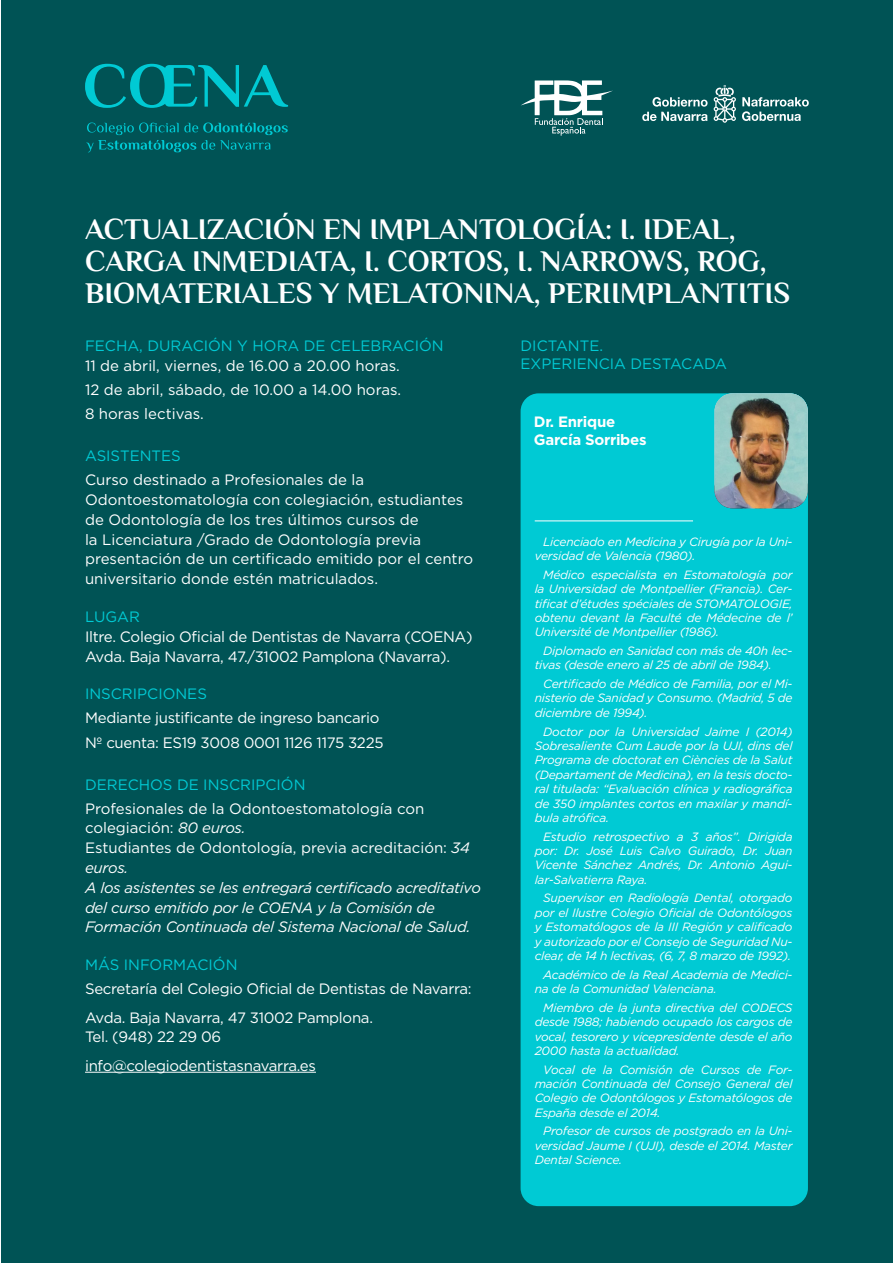
<style>
.page{position:relative;width:893px;height:1263px;background:#fff}
.page>*{position:absolute;margin:0;border:0;box-sizing:border-box;transform-origin:0 0}
.t1{font:700 30px/31.8px "El Messiri";color:#fff}
.t2{font:15px/19.8px "Gotham";color:#fff}
.t3{font:15px "Gotham";letter-spacing:-.02em;color:#fff}
.t4{font:italic 15px/19.8px "Gotham";letter-spacing:-.02em;color:#fff}
.t5{font:15px "Gotham";color:#00cad4}
.t6{font:700 15px/18px "Gotham";letter-spacing:-.02em;color:#fff}
.t7{font:italic 12px/14.4px "Gotham";letter-spacing:-.02em;color:#fff;text-align:justify}
.s1{font-style:italic}
</style>
<div class="page">
<div style="left:1px;top:0;width:891px;height:1263px;background:#005355"></div>
<svg style="left:86px;top:123px;width:202px;height:29px"></svg>
<svg style="left:85px;top:64px;width:203px;height:44px"></svg>
<hr style="left:85px;top:1072px;width:231px;height:1px;background:#fff">
<div style="left:521px;top:393px;width:287px;height:813px;background:#00cad4;border-radius:18px"></div>
<hr style="left:535px;top:520px;width:158px;height:1px;background:#fff">
<svg style="left:714px;top:85px;width:22px;height:38px"></svg>
<svg style="left:642px;top:97px;width:66px;height:24px"></svg>
<svg style="left:742px;top:97px;width:67px;height:24px"></svg>
<svg style="left:521px;top:80px;width:92px;height:56px"></svg>
<img style="left:714px;top:393px;width:94px;height:115px">
<p class="t1" style="left:85px;top:213px;width:707px">ACTUALIZACIÓN EN IMPLANTOLOGÍA: I. IDEAL,<br>CARGA INMEDIATA, I. CORTOS, I. NARROWS, ROG,<br>BIOMATERIALES Y MELATONINA, PERIIMPLANTITIS</p>
<p class="t5" style="left:85px;top:336px;width:360px">FECHA, DURACIÓN Y HORA DE CELEBRACIÓN</p>
<p class="t2" style="left:85px;top:355px;width:316px">11 de abril, viernes, de 16.00 a 20.00 horas.</p>
<p class="t2" style="left:85px;top:379px;width:318px">12 de abril, sábado, de 10.00 a 14.00 horas.</p>
<p class="t2" style="left:85px;top:403px;width:120px">8 horas lectivas.</p>
<p class="t5" style="left:85px;top:446px;width:97px">ASISTENTES</p>
<p class="t2" style="left:85px;top:470px;width:390px">Curso destinado a Profesionales de la Odontoestomatología con colegiación, estudiantes de Odontología de los tres últimos cursos de<br>la Licenciatura /Grado de Odontología previa presentación de un certificado emitido por el centro universitario donde estén matriculados.</p>
<p class="t5" style="left:85px;top:607px;width:56px">LUGAR</p>
<p class="t3" style="left:85px;top:627px;width:389px">Iltre. Colegio Oficial de Dentistas de Navarra (COENA)</p>
<p class="t3" style="left:85px;top:647px;width:367px">Avda. Baja Navarra, 47./31002 Pamplona (Navarra).</p>
<p class="t5" style="left:85px;top:684px;width:123px">INSCRIPCIONES</p>
<p class="t3" style="left:85px;top:708px;width:296px">Mediante justificante de ingreso bancario</p>
<p class="t3" style="left:85px;top:733px;width:300px">Nº cuenta: ES19 3008 0001 1126 1175 3225</p>
<p class="t5" style="left:85px;top:775px;width:222px">DERECHOS DE INSCRIPCIÓN</p>
<p class="t2" style="left:85px;top:798px;width:341px">Profesionales de la Odontoestomatología con colegiación: <span class="s1">80 euros.</span></p>
<p class="t2" style="left:85px;top:838px;width:386px">Estudiantes de Odontología, previa acreditación: <span class="s1">34 euros.</span></p>
<p class="t4" style="left:85px;top:877px;width:397px">A los asistentes se les entregará certificado acreditativo del curso emitido por le COENA y la Comisión de<br>Formación Continuada del Sistema Nacional de Salud.</p>
<p class="t5" style="left:85px;top:955px;width:154px">MÁS INFORMACIÓN</p>
<p class="t3" style="left:85px;top:979px;width:388px">Secretaría del Colegio Oficial de Dentistas de Navarra:</p>
<p class="t3" style="left:85px;top:1008px;width:289px">Avda. Baja Navarra, 47 31002 Pamplona.</p>
<p class="t3" style="left:85px;top:1027px;width:138px">Tel. (948) 22 29 06</p>
<p class="t3" style="left:85px;top:1056px;width:232px">info@colegiodentistasnavarra.es</p>
<p class="t5" style="left:521px;top:336px;width:84px">DICTANTE.</p>
<p class="t5" style="left:521px;top:354px;width:208px">EXPERIENCIA DESTACADA</p>
<p class="t6" style="left:534px;top:413px;width:114px">Dr. Enrique<br>García Sorribes</p>
<p class="t7" style="left:535px;top:534px;width:259px;text-indent:9px">Licenciado en Medicina y Cirugía por la Uni&shy;versidad de Valencia (1980).</p>
<p class="t7" style="left:535px;top:567px;width:259px;text-indent:9px">Médico especialista en Estomatología por la Universidad de Montpellier (Francia). Cer&shy;tificat d’études spéciales de STOMATOLOGIE, obtenu devant la Faculté de Médecine de l’ Université de Montpellier (1986).</p>
<p class="t7" style="left:535px;top:643px;width:259px;text-indent:9px">Diplomado en Sanidad con más de 40h lec&shy;tivas (desde enero al 25 de abril de 1984).</p>
<p class="t7" style="left:535px;top:676px;width:259px;text-indent:9px">Certificado de Médico de Familia, por el Mi&shy;nisterio de Sanidad y Consumo. (Madrid, 5 de diciembre de 1994).</p>
<p class="t7" style="left:535px;top:724px;width:259px;text-indent:9px">Doctor por la Universidad Jaime I (2014)<br>Sobresaliente Cum Laude por la UJI, dins del Programa de doctorat en Ciències de la Salut (Departament de Medicina), en la tesis docto&shy;ral titulada: “Evaluación clínica y radiográfica de 350 implantes cortos en maxilar y mandí&shy;bula atrófica.</p>
<p class="t7" style="left:535px;top:829px;width:259px;text-indent:9px">Estudio retrospectivo a 3 años”. Dirigida por: Dr. José Luis Calvo Guirado, Dr. Juan Vicente Sánchez Andrés, Dr. Antonio Agui&shy;lar-Salvatierra Raya.</p>
<p class="t7" style="left:535px;top:891px;width:259px;text-indent:9px">Supervisor en Radiología Dental, otorgado por el Ilustre Colegio Oficial de Odontólogos y Estomatólogos de la III Región y calificado y autorizado por el Consejo de Seguridad Nu&shy;clear, de 14 h lectivas, (6, 7, 8 marzo de 1992).</p>
<p class="t7" style="left:535px;top:967px;width:259px;text-indent:9px">Académico de la Real Academia de Medici&shy;na de la Comunidad Valenciana.</p>
<p class="t7" style="left:535px;top:1000px;width:259px;text-indent:9px">Miembro de la junta directiva del CODECS desde 1988; habiendo ocupado los cargos de vocal, tesorero y vicepresidente desde el año 2000 hasta la actualidad.</p>
<p class="t7" style="left:535px;top:1062px;width:259px;text-indent:9px">Vocal de la Comisión de Cursos de For&shy;mación Continuada del Consejo General del Colegio de Odontólogos y Estomatólogos de España desde el 2014.</p>
<p class="t7" style="left:535px;top:1124px;width:259px;text-indent:9px">Profesor de cursos de postgrado en la Uni&shy;versidad Jaume I (UJI), desde el 2014. Master Dental Science.</p>
</div>
